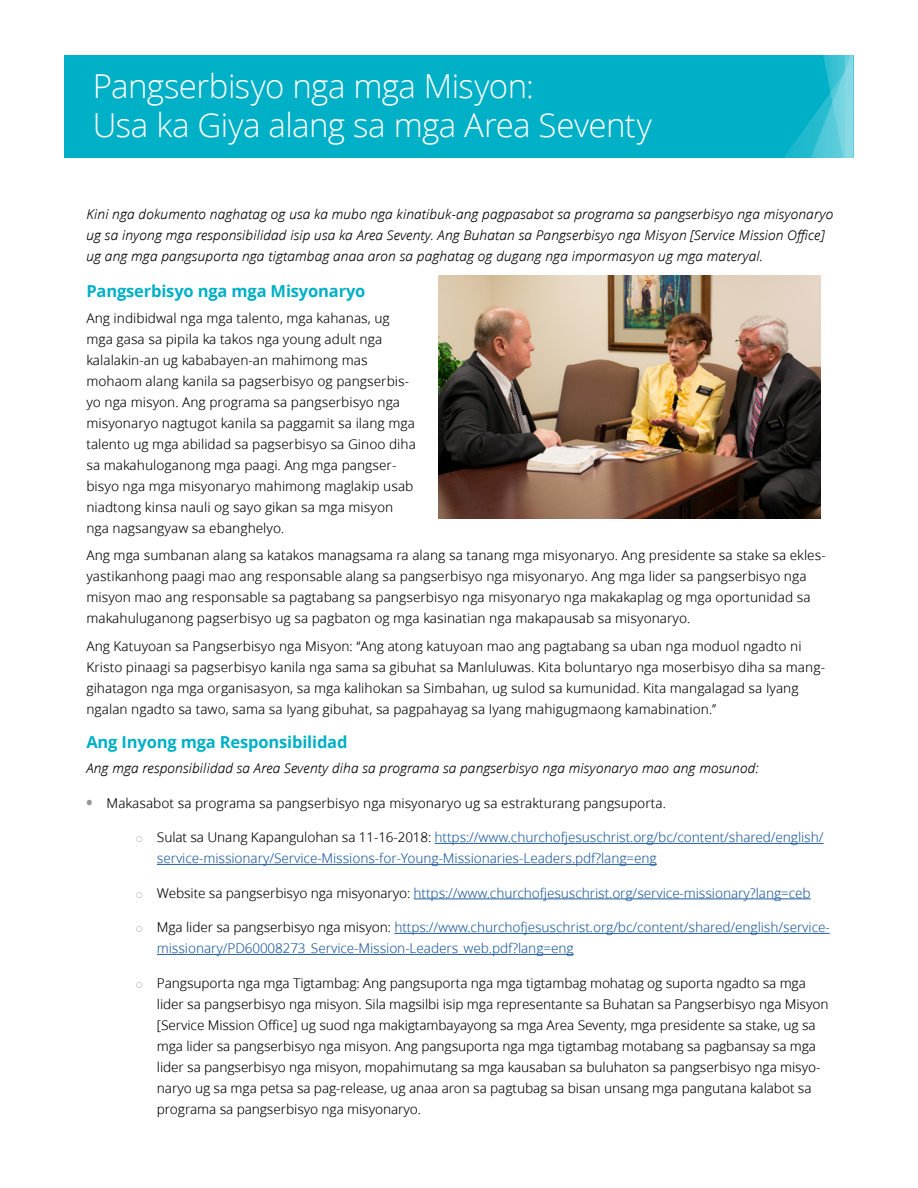
<style>
.page{position:relative;width:918px;height:1188px;background:#fff}
.page>*{position:absolute;margin:0;border:0;box-sizing:border-box;transform-origin:0 0}
.t1{font:300 33px/39px "Zoramlds Lat";letter-spacing:-.015em;color:#fff}
.t2{font:700 16.5px "Zoramlds Lat";letter-spacing:-.01em;color:#00b0c7}
.copy{font:13.5px/21px "Zoramlds Lat";color:#000}
.bullet_second_level{font:13.5px/21px "Zoramlds Lat";letter-spacing:-.01em;color:#000}
.bullet_second_level-2{font:13.5px/21px "Zoramlds Lat";letter-spacing:-.01em;color:#205d9e}
.p_Body-2018{font:italic 13.5px/21px "Zoramlds Lat";letter-spacing:.01em;color:#000}
.intro-bullet{font:italic 13.5px "Zoramlds Lat";letter-spacing:.01em;color:#000}
.Bullet_Text_Level_1{font:13.5px "Zoramlds Lat";color:#000}
.s1{font-weight:800;font-size:15px;color:#939598}
.s2{color:#000}
</style>
<div class="page">
<hr style="left:435px;top:843px;width:389px;height:1px;background:#205d9e">
<hr style="left:157px;top:864px;width:500px;height:1px;background:#205d9e">
<hr style="left:414px;top:899px;width:397px;height:1px;background:#205d9e">
<hr style="left:394px;top:933px;width:436px;height:1px;background:#205d9e">
<hr style="left:157px;top:954px;width:417px;height:1px;background:#205d9e">
<img style="left:439px;top:276px;width:382px;height:243px">
<div style="left:65px;top:55px;width:789px;height:103px;background:#00b0c7"></div>
<svg style="left:784px;top:55px;width:61px;height:103px"></svg>
<svg style="left:845px;top:55px;width:8px;height:103px"></svg>
<p class="t1" style="left:66px;top:58px;width:618px">Pangserbisyo nga mga Misyon: Usa ka Giya alang sa mga Area Seventy</p>
<p class="t1" style="left:93px;top:67px;width:561px">Pangserbisyo nga mga Misyon:<br>Usa ka Giya alang sa mga Area Seventy</p>
<p class="p_Body-2018" style="left:86px;top:204px;width:748px">Kini nga dokumento naghatag og usa ka mubo nga kinatibuk-ang pagpasabot sa programa sa pangserbisyo nga misyonaryo ug sa inyong mga responsibilidad isip usa ka Area Seventy. Ang Buhatan sa Pangserbisyo nga Misyon [Service Mission Office] ug ang mga pangsuporta nga tigtambag anaa aron sa paghatag og dugang nga impormasyon ug mga materyal.</p>
<h3 class="t2" style="left:86px;top:279px;width:281px">Pangserbisyo nga mga Misyonaryo</h3>
<p class="copy" style="left:86px;top:307px;width:331px">Ang indibidwal nga mga talento, mga kahanas, ug mga gasa sa pipila ka takos nga young adult nga kalalakin-an ug kababayen-an mahimong mas mohaom alang kanila sa pagserbisyo og pangserbis&shy;yo nga misyon. Ang programa sa pangserbisyo nga misyonaryo nagtugot kanila sa paggamit sa ilang mga talento ug mga abilidad sa pagserbisyo sa Ginoo diha sa makahuloganong mga paagi. Ang mga pangser&shy;bisyo nga mga misyonaryo mahimong maglakip usab niadtong kinsa nauli og sayo gikan sa mga misyon nga nagsangyaw sa ebanghelyo.</p>
<p class="copy" style="left:86px;top:545px;width:741px">Ang mga sumbanan alang sa katakos managsama ra alang sa tanang mga misyonaryo. Ang presidente sa stake sa ekles&shy;yastikanhong paagi mao ang responsable alang sa pangserbisyo nga misyonaryo. Ang mga lider sa pangserbisyo nga misyon mao ang responsable sa pagtabang sa pangserbisyo nga misyonaryo nga makakaplag og mga oportunidad sa makahuluganong pagserbisyo ug sa pagbaton og mga kasinatian nga makapausab sa misyonaryo.</p>
<p class="copy" style="left:86px;top:636px;width:740px">Ang Katuyoan sa Pangserbisyo nga Misyon: “Ang atong katuyoan mao ang pagtabang sa uban nga moduol ngadto ni Kristo pinaagi sa pagserbisyo kanila nga sama sa gibuhat sa Manluluwas. Kita boluntaryo nga moserbisyo diha sa mang&shy;gihatagon nga mga organisasyon, sa mga kalihokan sa Simbahan, ug sulod sa kumunidad. Kita mangalagad sa Iyang ngalan ngadto sa tawo, sama sa Iyang gibuhat, sa pagpahayag sa Iyang mahigugmaong kamabination.”</p>
<h3 class="t2" style="left:86px;top:729px;width:263px">Ang Inyong mga Responsibilidad</h3>
<p class="intro-bullet" style="left:86px;top:759px;width:674px">Ang mga responsibilidad sa Area Seventy diha sa programa sa pangserbisyo nga misyonaryo mao ang mosunod:</p>
<p class="Bullet_Text_Level_1" style="left:86px;top:793px;width:581px"><span class="s1">•</span> Makasabot sa programa sa pangserbisyo nga misyonaryo ug sa estrakturang pangsuporta.</p>
<p class="bullet_second_level-2" style="left:157px;top:827px;width:668px;text-indent:-21px"><span class="s1">◌</span> <span class="s2">Sulat sa Unang Kapangulohan sa 11-16-2018:</span> https://www.churchofjesuschrist.org/bc/content/shared/english/ service-missionary/Service-Missions-for-Young-Missionaries-Leaders.pdf?lang=eng</p>
<p class="bullet_second_level-2" style="left:136px;top:883px;width:676px"><span class="s1">◌</span> <span class="s2">Website sa pangserbisyo nga misyonaryo:</span> https://www.churchofjesuschrist.org/service-missionary?lang=ceb</p>
<p class="bullet_second_level-2" style="left:157px;top:917px;width:674px;text-indent:-21px"><span class="s1">◌</span> <span class="s2">Mga lider sa pangserbisyo nga misyon:</span> https://www.churchofjesuschrist.org/bc/content/shared/english/service&shy;missionary/PD60008273_Service-Mission-Leaders_web.pdf?lang=eng</p>
<p class="bullet_second_level" style="left:157px;top:973px;width:673px;text-indent:-21px"><span class="s1">◌</span> Pangsuporta nga mga Tigtambag: Ang pangsuporta nga mga tigtambag mohatag og suporta ngadto sa mga lider sa pangserbisyo nga misyon. Sila magsilbi isip mga representante sa Buhatan sa Pangserbisyo nga Misyon [Service Mission Office] ug suod nga makigtambayayong sa mga Area Seventy, mga presidente sa stake, ug sa mga lider sa pangserbisyo nga misyon. Ang pangsuporta nga mga tigtambag motabang sa pagbansay sa mga lider sa pangserbisyo nga misyon, mopahimutang sa mga kausaban sa buluhaton sa pangserbisyo nga misyo&shy;naryo ug sa mga petsa sa pag-release, ug anaa aron sa pagtubag sa bisan unsang mga pangutana kalabot sa programa sa pangserbisyo nga misyonaryo.</p>
</div>
